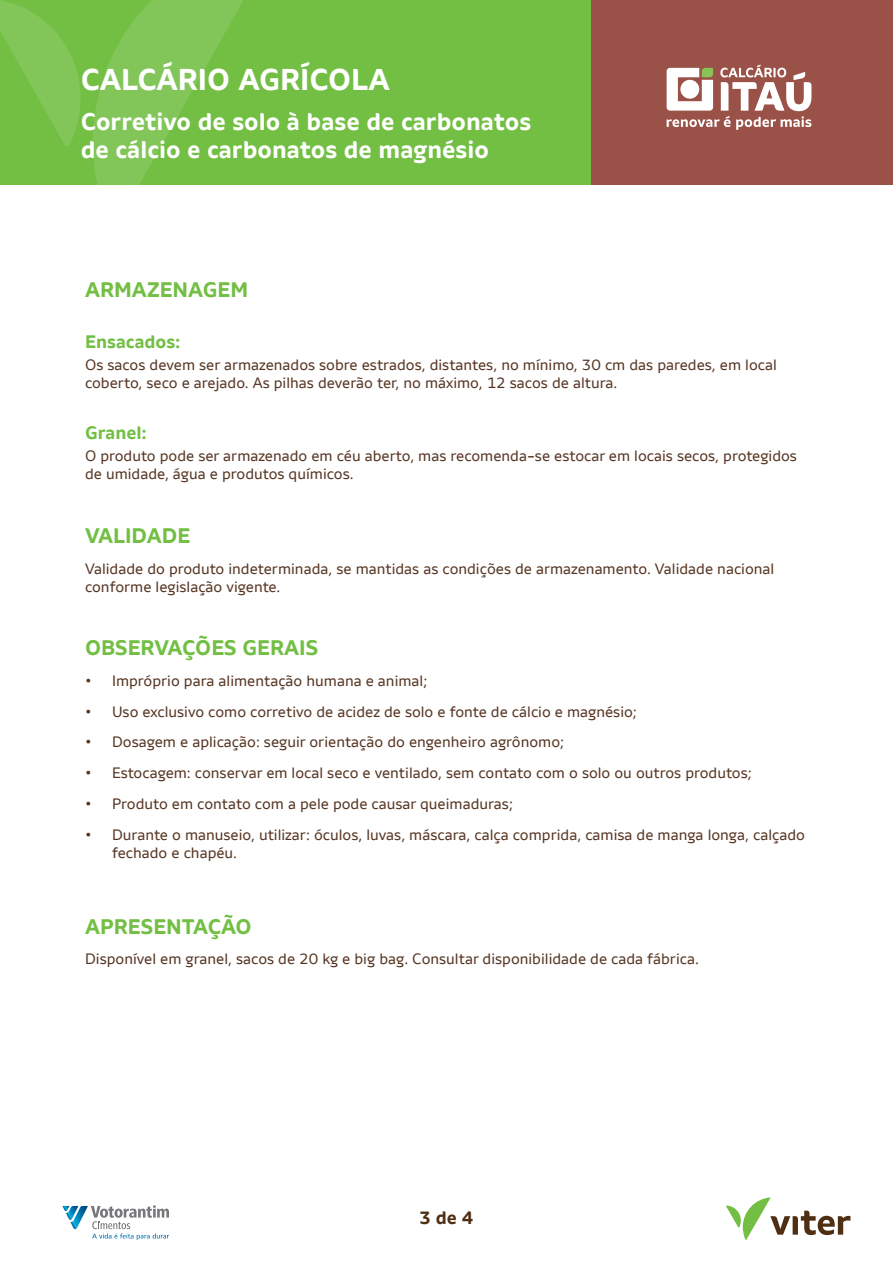
<style>
.page{position:relative;width:893px;height:1263px;background:#fff}
.page>*{position:absolute;margin:0;border:0;box-sizing:border-box;transform-origin:0 0}
.t1{font:700 30px "Votorantim Sans";color:#fff}
.t2{font:700 24px/28.8px "Votorantim Sans";color:#fff}
.t3{font:700 21px "Votorantim Sans";color:#72bf44}
.t4{font:700 18px "Votorantim Sans";color:#72bf44}
.t5{font:700 18px "Votorantim Sans";color:#4e2f14}
.t6{font:15px/18px "Votorantim Sans";color:#563522}
</style>
<div class="page">
<svg style="left:726px;top:1197px;width:124px;height:43px"></svg>
<svg style="left:62px;top:1205px;width:107px;height:35px"></svg>
<div style="left:591px;top:0;width:302px;height:185px;background:#9a5148"></div>
<div style="left:0;top:0;width:591px;height:185px;background:#72bf44"></div>
<svg style="left:667px;top:65px;width:144px;height:65px"></svg>
<svg style="left:0;top:0;width:81px;height:146px"></svg>
<svg style="left:93px;top:0;width:150px;height:185px"></svg>
<h1 class="t1" style="left:81px;top:61px;width:311px">CALCÁRIO AGRÍCOLA</h1>
<h2 class="t2" style="left:81px;top:107px;width:452px">Corretivo de solo à base de carbonatos de cálcio e carbonatos de magnésio</h2>
<h3 class="t3" style="left:85px;top:278px;width:165px">ARMAZENAGEM</h3>
<p class="t4" style="left:85px;top:331px;width:97px">Ensacados:</p>
<p class="t6" style="left:85px;top:356px;width:693px">Os sacos devem ser armazenados sobre estrados, distantes, no mínimo, 30 cm das paredes, em local coberto, seco e arejado. As pilhas deverão ter, no máximo, 12 sacos de altura.</p>
<p class="t4" style="left:85px;top:422px;width:63px">Granel:</p>
<p class="t6" style="left:85px;top:447px;width:713px">O produto pode ser armazenado em céu aberto, mas recomenda-se estocar em locais secos, protegidos de umidade, água e produtos químicos.</p>
<h3 class="t3" style="left:85px;top:523px;width:107px">VALIDADE</h3>
<p class="t6" style="left:85px;top:559px;width:691px">Validade do produto indeterminada, se mantidas as condições de armazenamento. Validade nacional conforme legislação vigente.</p>
<h3 class="t3" style="left:85px;top:635px;width:235px">OBSERVAÇÕES GERAIS</h3>
<p class="t6" style="left:85px;top:672px;width:344px">• Impróprio para alimentação humana e animal;</p>
<p class="t6" style="left:85px;top:702px;width:553px">• Uso exclusivo como corretivo de acidez de solo e fonte de cálcio e magnésio;</p>
<p class="t6" style="left:85px;top:733px;width:480px">• Dosagem e aplicação: seguir orientação do engenheiro agrônomo;</p>
<p class="t6" style="left:85px;top:764px;width:668px">• Estocagem: conservar em local seco e ventilado, sem contato com o solo ou outros produtos;</p>
<p class="t6" style="left:85px;top:795px;width:429px">• Produto em contato com a pele pode causar queimaduras;</p>
<p class="t6" style="left:112px;top:825px;width:694px;text-indent:-27px">• Durante o manuseio, utilizar: óculos, luvas, máscara, calça comprida, camisa de manga longa, calçado fechado e chapéu.</p>
<h3 class="t3" style="left:85px;top:914px;width:168px">APRESENTAÇÃO</h3>
<p class="t6" style="left:85px;top:950px;width:615px">Disponível em granel, sacos de 20 kg e big bag. Consultar disponibilidade de cada fábrica.</p>
<p class="t5" style="left:420px;top:1206px;width:55px">3 de 4</p>
</div>
